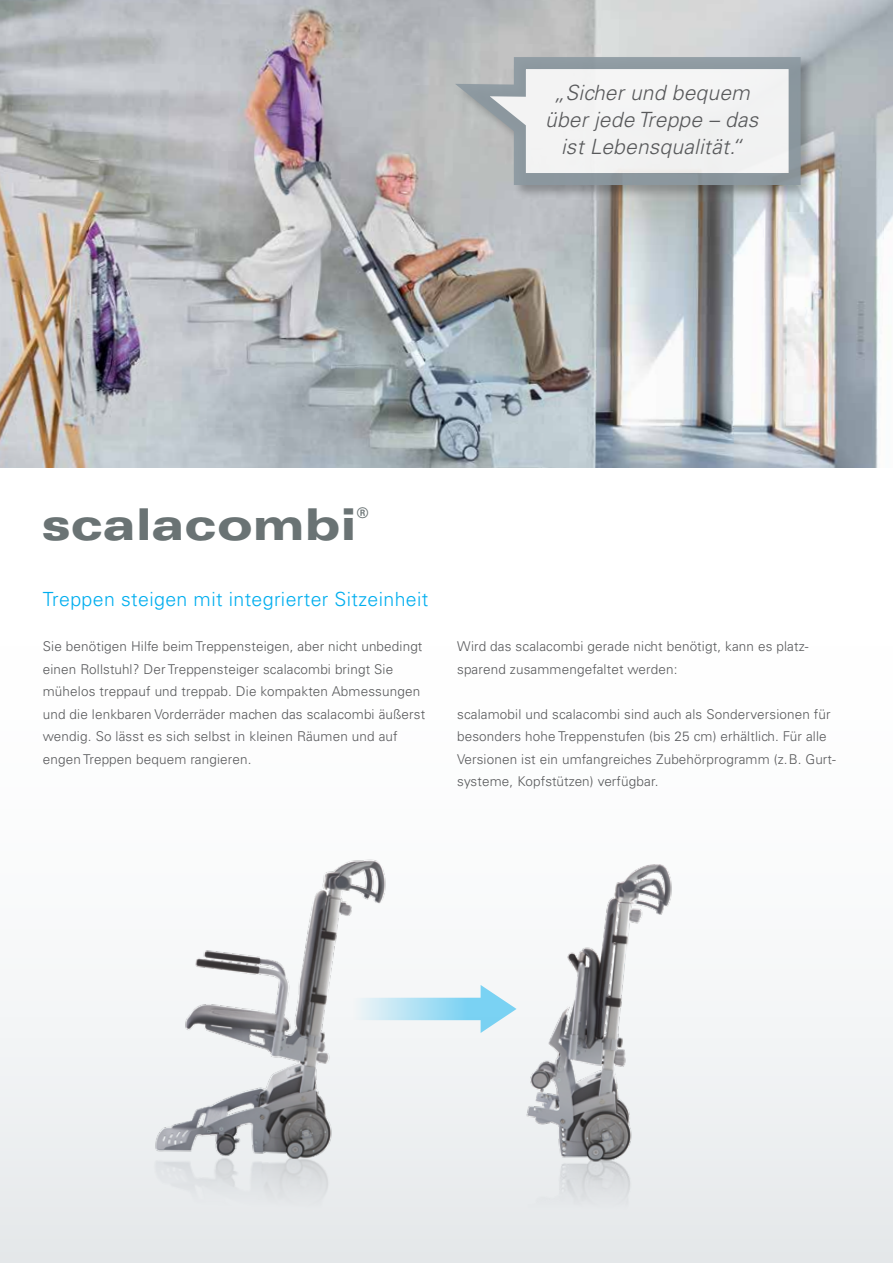
<style>
.page{position:relative;width:893px;height:1263px;background:#fff}
.page>*{position:absolute;margin:0;border:0;box-sizing:border-box;transform-origin:0 0}
.t1{font:900 expanded 43.8px "Univers LT Std";color:#6a7374}
.t2{font:italic 300 21px/27px "Univers LT Std";letter-spacing:.01em;color:#58595b;text-align:center}
.t3{font:300 19.5px "Univers";letter-spacing:.02em;color:#00aeef}
.t4{font:700 14.7px "Univers LT Std";color:#6a7374}
.t5{font:300 13.5px/22.5px "Univers LT Std";letter-spacing:.01em;color:#58595b}
</style>
<div class="page">
<div style="left:0;top:595px;width:893px;height:668px;background:linear-gradient(to bottom,#fff,#e8ebed)"></div>
<img style="left:6px;top:0;width:887px;height:468px">
<img style="left:0;top:0;width:6px;height:468px">
<img style="left:140px;top:812px;width:266px;height:283px">
<img style="left:510px;top:837px;width:168px;height:304px">
<img style="left:135px;top:1095px;width:272px;height:168px">
<img style="left:510px;top:1141px;width:168px;height:122px">
<svg style="left:336px;top:985px;width:181px;height:48px"></svg>
<div style="left:455px;top:55px;width:360px;height:144px;background:#000;opacity:.27"></div>
<svg style="left:450px;top:52px;width:357px;height:139px"></svg>
<h1 class="t1" style="left:41px;top:498px;width:317px">scalacombi</h1>
<p class="t4" style="left:357px;top:504px;width:13px">®</p>
<h2 class="t2" style="left:545px;top:79px;width:215px">„Sicher und bequem über jede Treppe – das ist Lebensqualität.“</h2>
<h3 class="t3" style="left:43px;top:588px;width:387px">Treppen steigen mit integrierter Sitzeinheit</h3>
<p class="t5" style="left:43px;top:635px;width:384px">Sie benötigen Hilfe beim Treppensteigen, aber nicht unbedingt einen Rollstuhl? Der Treppensteiger scalacombi bringt Sie mühelos treppauf und treppab. Die kompakten Abmessungen und die lenkbaren Vorderräder machen das scalacombi äußerst wendig. So lässt es sich selbst in kleinen Räumen und auf engen Treppen bequem rangieren.</p>
<p class="t5" style="left:457px;top:635px;width:353px">Wird das scalacombi gerade nicht benötigt, kann es platz&shy;sparend zusammengefaltet werden:</p>
<p class="t5" style="left:457px;top:703px;width:380px">scalamobil und scalacombi sind auch als Sonderversionen für besonders hohe Treppenstufen (bis 25 cm) erhältlich. Für alle Versionen ist ein umfangreiches Zubehörprogramm (z. B. Gurt&shy;systeme, Kopfstützen) verfügbar.</p>
</div>
